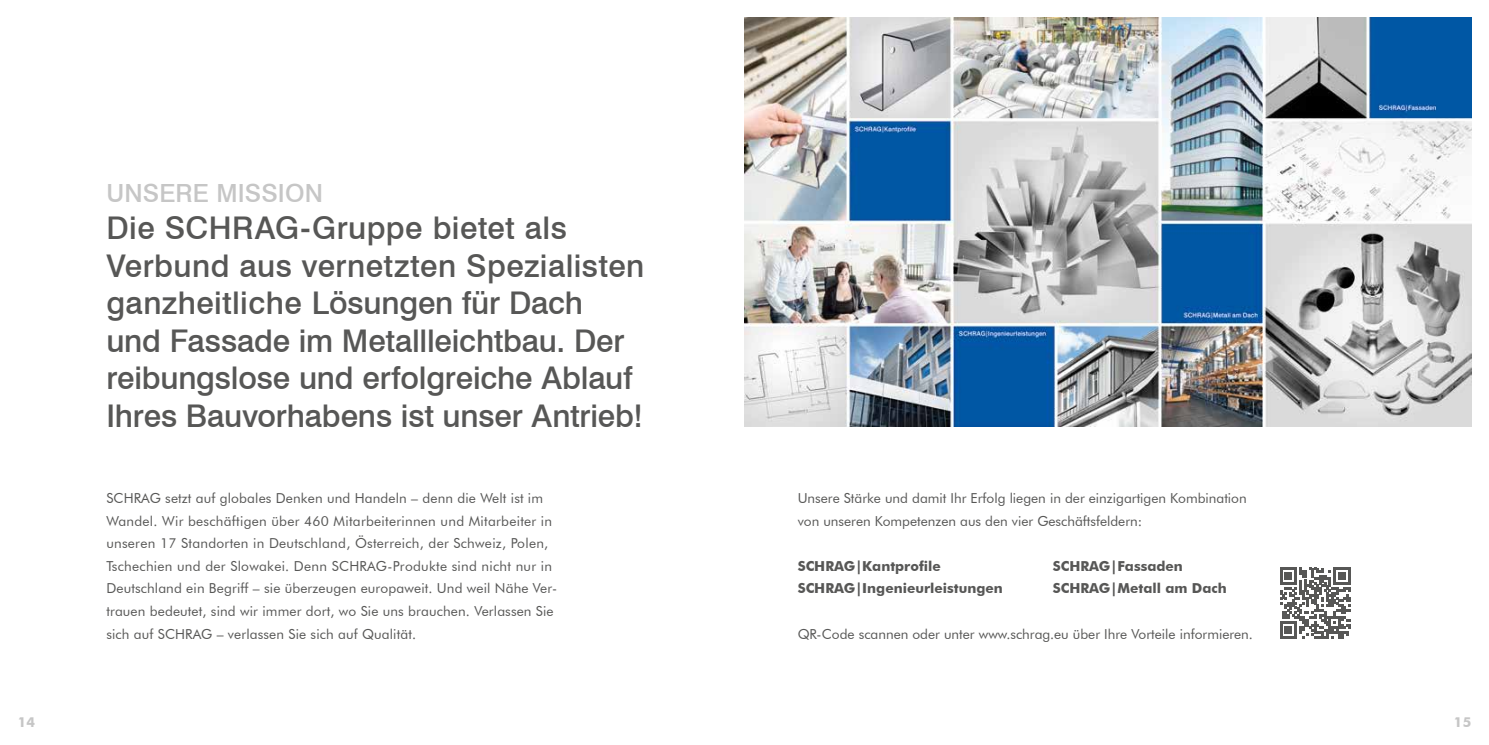
<style>
.page{position:relative;width:1489px;height:745px;background:#fff}
.page>*{position:absolute;margin:0;border:0;box-sizing:border-box;transform-origin:0 0}
.t1{font:500 31.25px/37.5px "Swiss 721 BT";letter-spacing:-.005em;color:#575756}
.t2{font:500 25px "Swiss 721 BT";letter-spacing:.005em;color:#c6c6c6}
.t3{font:13.75px/22.5px "Futura BT";letter-spacing:.01em;color:#575756}
.t4{font:700 13.75px "Futura BT";color:#575756}
.t5{font:700 13.75px "Futura BT";color:#c6c6c6}
</style>
<div class="page">
<img style="left:744px;top:18px;width:726px;height:408px">
<svg style="left:1280px;top:567px;width:70px;height:71px"></svg>
<h2 class="t2" style="left:106px;top:183px;width:218px">UNSERE MISSION</h2>
<h1 class="t1" style="left:106px;top:212px;width:539px">Die SCHRAG-Gruppe bietet als Verbund aus vernetzten Spezialisten ganzheitliche Lösungen für Dach und Fassade im Metallleichtbau. Der reibungslose und erfolgreiche Ablauf Ihres Bauvorhabens ist unser Antrieb!</h1>
<p class="t3" style="left:106px;top:488px;width:452px">SCHRAG setzt auf globales Denken und Handeln – denn die Welt ist im Wandel. Wir beschäftigen über 460 Mitarbeiterinnen und Mitarbeiter in unseren 17 Standorten in Deutschland, Österreich, der Schweiz, Polen, Tschechien und der Slowakei. Denn SCHRAG-Produkte sind nicht nur in Deutschland ein Begriff – sie überzeugen europaweit. Und weil Nähe Ver&shy;trauen bedeutet, sind wir immer dort, wo Sie uns brauchen. Verlassen Sie sich auf SCHRAG – verlassen Sie sich auf Qualität.</p>
<p class="t3" style="left:797px;top:488px;width:450px">Unsere Stärke und damit Ihr Erfolg liegen in der einzigartigen Kombination von unseren Kompetenzen aus den vier Geschäftsfeldern:</p>
<p class="t4" style="left:797px;top:560px;width:145px">SCHRAG|Kantprofile</p>
<p class="t4" style="left:1052px;top:560px;width:132px">SCHRAG|Fassaden</p>
<p class="t4" style="left:797px;top:582px;width:207px">SCHRAG|Ingenieurleistungen</p>
<p class="t4" style="left:1052px;top:582px;width:175px">SCHRAG|Metall am Dach</p>
<p class="t3" style="left:797px;top:623px;width:457px">QR-Code scannen oder unter www.schrag.eu über Ihre Vorteile informieren.</p>
<p class="t5" style="left:18px;top:716px;width:19px">14</p>
<p class="t5" style="left:1453px;top:716px;width:19px">15</p>
</div>
